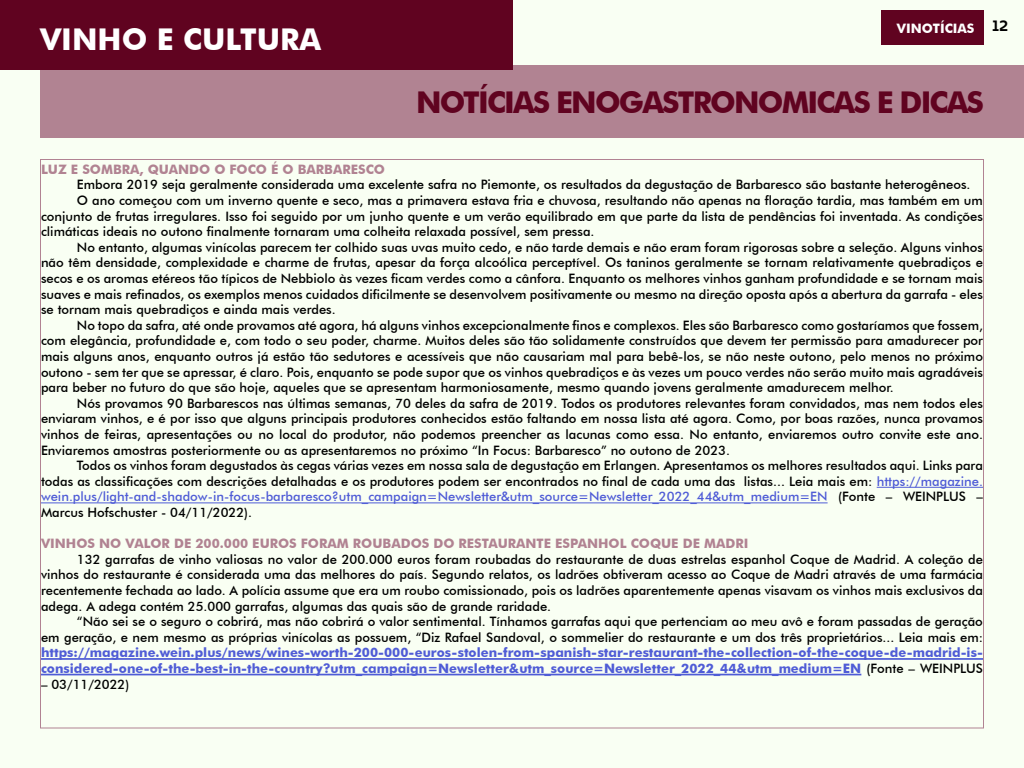
<style>
.page{position:relative;width:1024px;height:768px;background:#f9fff3}
.page>*{position:absolute;margin:0;border:0;box-sizing:border-box;transform-origin:0 0}
.t1{font:700 30px "Futura BT";letter-spacing:-.06em;color:#600320}
.t2{font:700 30px "Futura BT";color:#fff}
.t3{font:500 13px/15.6px "Futura BT";color:#000;text-align:justify}
.t4{font:700 13px/15.6px "Futura BT";color:#4f5cd6}
.t5{font:500 13px "Futura BT";color:#4f5cd6}
.t6{font:700 13px "Futura BT";color:#b18392}
.t7{font:700 13px "Futura BT";color:#fff}
.s1{color:#4f5cd6}
.s2{color:#000}
.s3{font-weight:500;color:#000}
</style>
<div class="page">
<div style="left:882px;top:10px;width:102px;height:34px;background:#600320"></div>
<div style="left:40px;top:65px;width:984px;height:73px;background:#b18392"></div>
<hr style="left:877px;top:487px;width:106px;height:1px;background:#4f5cd6">
<hr style="left:41px;top:502px;width:787px;height:1px;background:#4f5cd6">
<hr style="left:41px;top:658px;width:942px;height:2px;background:#4f5cd6">
<hr style="left:41px;top:674px;width:820px;height:1px;background:#4f5cd6">
<div style="left:0;top:0;width:513px;height:70px;background:#600320"></div>
<h1 class="t2" style="left:40px;top:21px;width:283px">VINHO E CULTURA</h1>
<p class="t7" style="left:897px;top:21px;width:113px">VINOTÍCIAS <sup>12</sup></p>
<h1 class="t1" style="left:416px;top:84px;width:569px">NOTÍCIAS ENOGASTRONOMICAS E DICAS</h1>
<p class="t6" style="left:41px;top:161px;width:346px">LUZ E SOMBRA, QUANDO O FOCO É O BARBARESCO</p>
<p class="t3" style="left:77px;top:177px;width:895px">Embora 2019 seja geralmente considerada uma excelente safra no Piemonte, os resultados da degustação de Barbaresco são bastante heterogêneos.</p>
<p class="t3" style="left:77px;top:193px;width:908px">O ano começou com um inverno quente e seco, mas a primavera estava fria e chuvosa, resultando não apenas na floração tardia, mas também em um</p>
<p class="t3" style="left:41px;top:208px;width:943px">conjunto de frutas irregulares. Isso foi seguido por um junho quente e um verão equilibrado em que parte da lista de pendências foi inventada. As condições</p>
<p class="t3" style="left:41px;top:224px;width:555px">climáticas ideais no outono finalmente tornaram uma colheita relaxada possível, sem pressa.</p>
<p class="t3" style="left:77px;top:239px;width:907px">No entanto, algumas vinícolas parecem ter colhido suas uvas muito cedo, e não tarde demais e não eram foram rigorosas sobre a seleção. Alguns vinhos</p>
<p class="t3" style="left:41px;top:255px;width:943px">não têm densidade, complexidade e charme de frutas, apesar da força alcoólica perceptível. Os taninos geralmente se tornam relativamente quebradiços e</p>
<p class="t3" style="left:41px;top:271px;width:943px">secos e os aromas etéreos tão típicos de Nebbiolo às vezes ficam verdes como a cânfora. Enquanto os melhores vinhos ganham profundidade e se tornam mais</p>
<p class="t3" style="left:41px;top:286px;width:943px">suaves e mais refinados, os exemplos menos cuidados dificilmente se desenvolvem positivamente ou mesmo na direção oposta após a abertura da garrafa - eles</p>
<p class="t3" style="left:41px;top:302px;width:296px">se tornam mais quebradiços e ainda mais verdes.</p>
<p class="t3" style="left:77px;top:317px;width:908px">No topo da safra, até onde provamos até agora, há alguns vinhos excepcionalmente finos e complexos. Eles são Barbaresco como gostaríamos que fossem,</p>
<p class="t3" style="left:41px;top:333px;width:943px">com elegância, profundidade e, com todo o seu poder, charme. Muitos deles são tão solidamente construídos que devem ter permissão para amadurecer por</p>
<p class="t3" style="left:41px;top:349px;width:943px">mais alguns anos, enquanto outros já estão tão sedutores e acessíveis que não causariam mal para bebê-los, se não neste outono, pelo menos no próximo</p>
<p class="t3" style="left:41px;top:364px;width:943px">outono - sem ter que se apressar, é claro. Pois, enquanto se pode supor que os vinhos quebradiços e às vezes um pouco verdes não serão muito mais agradáveis</p>
<p class="t3" style="left:41px;top:380px;width:854px">para beber no futuro do que são hoje, aqueles que se apresentam harmoniosamente, mesmo quando jovens geralmente amadurecem melhor.</p>
<p class="t3" style="left:77px;top:395px;width:907px">Nós provamos 90 Barbarescos nas últimas semanas, 70 deles da safra de 2019. Todos os produtores relevantes foram convidados, mas nem todos eles</p>
<p class="t3" style="left:41px;top:411px;width:943px">enviaram vinhos, e é por isso que alguns principais produtores conhecidos estão faltando em nossa lista até agora. Como, por boas razões, nunca provamos</p>
<p class="t3" style="left:41px;top:427px;width:943px">vinhos de feiras, apresentações ou no local do produtor, não podemos preencher as lacunas como essa. No entanto, enviaremos outro convite este ano.</p>
<p class="t3" style="left:41px;top:442px;width:691px">Enviaremos amostras posteriormente ou as apresentaremos no próximo “In Focus: Barbaresco” no outono de 2023.</p>
<p class="t3" style="left:77px;top:458px;width:907px">Todos os vinhos foram degustados às cegas várias vezes em nossa sala de degustação em Erlangen. Apresentamos os melhores resultados aqui. Links para</p>
<p class="t3" style="left:41px;top:473px;width:943px">todas as classificações com descrições detalhadas e os produtores podem ser encontrados no final de cada uma das listas... Leia mais em: <span class="s1">https://magazine.</span></p>
<p class="t5" style="left:41px;top:489px;width:944px">wein.plus/light-and-shadow-in-focus-barbaresco?utm_campaign=Newsletter&amp;utm_source=Newsletter_2022_44&amp;utm_medium=EN <span class="s2">(Fonte – WEINPLUS –</span></p>
<p class="t3" style="left:41px;top:505px;width:213px">Marcus Hofschuster - 04/11/2022).</p>
<p class="t6" style="left:41px;top:536px;width:709px">VINHOS NO VALOR DE 200.000 EUROS FORAM ROUBADOS DO RESTAURANTE ESPANHOL COQUE DE MADRI</p>
<p class="t3" style="left:41px;top:551px;width:943px;text-indent:36px">132 garrafas de vinho valiosas no valor de 200.000 euros foram roubadas do restaurante de duas estrelas espanhol Coque de Madrid. A coleção de vinhos do restaurante é considerada uma das melhores do país. Segundo relatos, os ladrões obtiveram acesso ao Coque de Madri através de uma farmácia recentemente fechada ao lado. A polícia assume que era um roubo comissionado, pois os ladrões aparentemente apenas visavam os vinhos mais exclusivos da adega. A adega contém 25.000 garrafas, algumas das quais são de grande raridade.</p>
<p class="t3" style="left:41px;top:614px;width:943px;text-align:right">“Não sei se o seguro o cobrirá, mas não cobrirá o valor sentimental. Tínhamos garrafas aqui que pertenciam ao meu avô e foram passadas de geração<br>em geração, e nem mesmo as próprias vinícolas as possuem, “Diz Rafael Sandoval, o sommelier do restaurante e um dos três proprietários... Leia mais em:</p>
<p class="t4" style="left:41px;top:645px;width:944px">https://magazine.wein.plus/news/wines-worth-200-000-euros-stolen-from-spanish-star-restaurant-the-collection-of-the-coque-de-madrid-is&shy;considered-one-of-the-best-in-the-country?utm_campaign=Newsletter&amp;utm_source=Newsletter_2022_44&amp;utm_medium=EN <span class="s3">(Fonte – WEINPLUS</span></p>
<p class="t3" style="left:41px;top:676px;width:90px">– 03/11/2022)</p>
</div>
